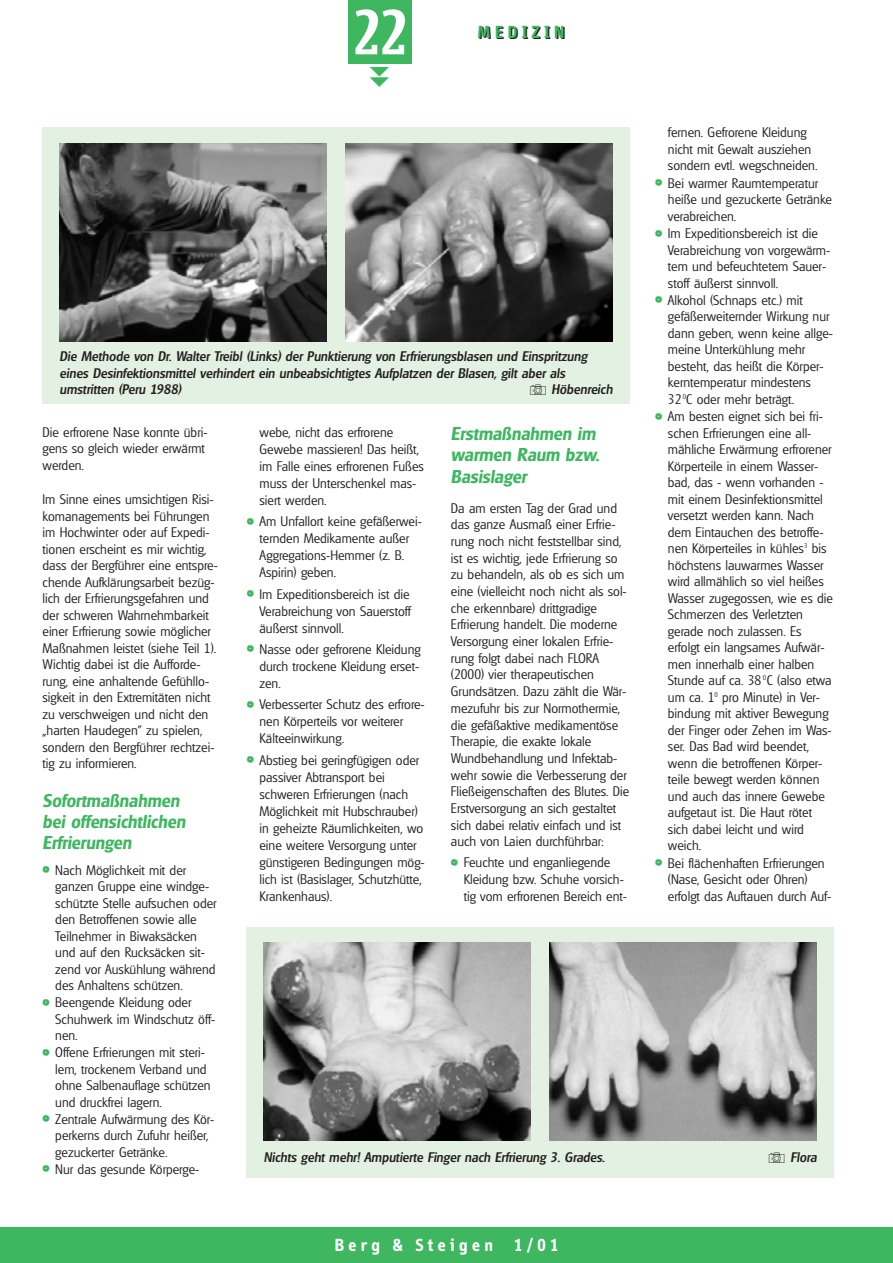
<style>
.page{position:relative;width:893px;height:1263px;background:#fff}
.page>*{position:absolute;margin:0;border:0;box-sizing:border-box;transform-origin:0 0}
.t1{font:54px "Techno";color:#fff}
.t2{font:italic 600 18px/21px "Glasgow";color:#3eb760}
.t3{font:700 18px "Info";letter-spacing:.245em;color:#fff}
.t4{font:700 18px "Info";letter-spacing:.245em;color:#231f20}
.t5{font:300 13.5px/16.6px "Glasgow";color:#231f20}
.t6{font:italic 500 13.5px/16.5px "Glasgow";color:#231f20}
.s1{font-family:"Kosmik Glyphs";font-weight:400;color:#3eb760}
</style>
<div class="page">
<div style="left:1px;top:1227px;width:891px;height:35px;background:#3eb760"></div>
<div style="left:348px;top:0;width:64px;height:64px;background:#3eb760"></div>
<div style="left:43px;top:128px;width:586px;height:276px;background:#e3f1e2"></div>
<img style="left:60px;top:143px;width:267px;height:199px">
<img style="left:345px;top:143px;width:267px;height:199px">
<div style="left:247px;top:927px;width:586px;height:251px;background:#e3f1e2"></div>
<img style="left:264px;top:943px;width:267px;height:198px">
<img style="left:549px;top:943px;width:267px;height:198px">
<h1 class="t1" style="left:354px;top:0;width:55px">22</h1>
<h2 class="t4" style="left:479px;top:26px;width:88px">MEDIZIN</h2>
<p class="t5" style="left:668px;top:125px;width:140px">fernen. Gefrorene Kleidung</p>
<p class="t5" style="left:668px;top:142px;width:145px">nicht mit Gewalt ausziehen</p>
<p class="t5" style="left:668px;top:158px;width:151px">sondern evtl. wegschneiden.</p>
<p class="t5" style="left:655px;top:176px;width:164px"><span class="s1">O</span> Bei warmer Raumtemperatur</p>
<p class="t5" style="left:668px;top:192px;width:166px">heiße und gezuckerte Getränke</p>
<p class="t5" style="left:668px;top:209px;width:70px">verabreichen.</p>
<p class="t5" style="left:655px;top:226px;width:164px"><span class="s1">O</span> Im Expeditionsbereich ist die</p>
<p class="t5" style="left:668px;top:243px;width:164px">Verabreichung von vorgewärm-</p>
<p class="t5" style="left:668px;top:259px;width:160px">tem und befeuchtetem Sauer-</p>
<p class="t5" style="left:668px;top:276px;width:112px">stoff äußerst sinnvoll.</p>
<p class="t5" style="left:655px;top:293px;width:149px"><span class="s1">O</span> Alkohol (Schnaps etc.) mit</p>
<p class="t5" style="left:668px;top:310px;width:163px">gefäßerweiternder Wirkung nur</p>
<p class="t5" style="left:668px;top:326px;width:166px">dann geben, wenn keine allge-</p>
<p class="t5" style="left:668px;top:343px;width:139px">meine Unterkühlung mehr</p>
<p class="t5" style="left:668px;top:359px;width:157px">besteht, das heißt die Körper-</p>
<p class="t5" style="left:668px;top:376px;width:145px">kerntemperatur mindestens</p>
<p class="t5" style="left:668px;top:392px;width:128px">32 <sup>0</sup>C oder mehr beträgt.</p>
<p class="t5" style="left:655px;top:409px;width:169px"><span class="s1">O</span> Am besten eignet sich bei fri-</p>
<p class="t5" style="left:668px;top:426px;width:145px">schen Erfrierungen eine all-</p>
<p class="t5" style="left:668px;top:442px;width:165px">mähliche Erwärmung erfrorener</p>
<p class="t5" style="left:668px;top:459px;width:152px">Körperteile in einem Wasser-</p>
<p class="t5" style="left:668px;top:475px;width:157px">bad, das - wenn vorhanden -</p>
<p class="t5" style="left:668px;top:492px;width:156px">mit einem Desinfektionsmittel</p>
<p class="t5" style="left:668px;top:508px;width:148px">versetzt werden kann. Nach</p>
<p class="t5" style="left:668px;top:525px;width:157px">dem Eintauchen des betroffe-</p>
<p class="t5" style="left:668px;top:541px;width:160px">nen Körperteiles in kühles<sup>3</sup> bis</p>
<p class="t5" style="left:668px;top:558px;width:157px">höchstens lauwarmes Wasser</p>
<p class="t5" style="left:668px;top:574px;width:157px">wird allmählich so viel heißes</p>
<p class="t5" style="left:668px;top:591px;width:166px">Wasser zugegossen, wie es die</p>
<p class="t5" style="left:668px;top:607px;width:136px">Schmerzen des Verletzten</p>
<p class="t5" style="left:668px;top:624px;width:135px">gerade noch zulassen. Es</p>
<p class="t5" style="left:668px;top:640px;width:158px">erfolgt ein langsames Aufwär-</p>
<p class="t5" style="left:668px;top:657px;width:148px">men innerhalb einer halben</p>
<p class="t5" style="left:668px;top:673px;width:165px">Stunde auf ca. 38 <sup>0</sup>C (also etwa</p>
<p class="t5" style="left:668px;top:690px;width:154px">um ca. 1<sup>0</sup> pro Minute) in Ver-</p>
<p class="t5" style="left:668px;top:706px;width:162px">bindung mit aktiver Bewegung</p>
<p class="t5" style="left:668px;top:723px;width:165px">der Finger oder Zehen im Was-</p>
<p class="t5" style="left:668px;top:739px;width:143px">ser. Das Bad wird beendet,</p>
<p class="t5" style="left:668px;top:756px;width:156px">wenn die betroffenen Körper-</p>
<p class="t5" style="left:668px;top:772px;width:153px">teile bewegt werden können</p>
<p class="t5" style="left:668px;top:789px;width:158px">und auch das innere Gewebe</p>
<p class="t5" style="left:668px;top:805px;width:146px">aufgetaut ist. Die Haut rötet</p>
<p class="t5" style="left:668px;top:822px;width:137px">sich dabei leicht und wird</p>
<p class="t5" style="left:668px;top:838px;width:35px">weich.</p>
<p class="t5" style="left:655px;top:856px;width:171px"><span class="s1">O</span> Bei flächenhaften Erfrierungen</p>
<p class="t5" style="left:668px;top:872px;width:141px">(Nase, Gesicht oder Ohren)</p>
<p class="t5" style="left:668px;top:889px;width:165px">erfolgt das Auftauen durch Auf-</p>
<p class="t6" style="left:60px;top:349px;width:529px">Die Methode von Dr. Walter Treibl (Links) der Punktierung von Erfrierungsblasen und Einspritzung eines Desinfektionsmittel verhindert ein unbeabsichtigtes Aufplatzen der Blasen, gilt aber als umstritten (Peru 1988)</p>
<p class="t6" style="left:551px;top:382px;width:62px">Höbenreich</p>
<h2 class="t2" style="left:451px;top:425px;width:150px">Erstmaßnahmen im warmen Raum bzw.<br>Basislager</h2>
<p class="t5" style="left:451px;top:501px;width:180px">Da am ersten Tag der Grad und das ganze Ausmaß einer Erfrie&shy;rung noch nicht feststellbar sind, ist es wichtig, jede Erfrierung so zu behandeln, als ob es sich um eine (vielleicht noch nicht als sol&shy;che erkennbare) drittgradige<br>Erfrierung handelt. Die moderne<br>Versorgung einer lokalen Erfrie&shy;rung folgt dabei nach FLORA (2000) vier therapeutischen<br>Grundsätzen. Dazu zählt die Wär&shy;mezufuhr bis zur Normothermie, die gefäßaktive medikamentöse<br>Therapie, die exakte lokale<br>Wundbehandlung und Infektab&shy;wehr sowie die Verbesserung der<br>Fließeigenschaften des Blutes. Die<br>Erstversorgung an sich gestaltet sich dabei relativ einfach und ist auch von Laien durchführbar:</p>
<p class="t5" style="left:463px;top:855px;width:165px;text-indent:-13px"><span class="s1">O</span> Feuchte und enganliegende<br>Kleidung bzw. Schuhe vorsich&shy;tig vom erfrorenen Bereich ent-</p>
<p class="t5" style="left:43px;top:425px;width:166px">Die erfrorene Nase konnte übri&shy;gens so gleich wieder erwärmt werden.</p>
<p class="t5" style="left:43px;top:492px;width:177px">Im Sinne eines umsichtigen Risi&shy;komanagements bei Führungen im Hochwinter oder auf Expedi&shy;tionen erscheint es mir wichtig, dass der Bergführer eine entspre&shy;chende Aufklärungsarbeit bezüg&shy;lich der Erfrierungsgefahren und der schweren Wahrnehmbarkeit einer Erfrierung sowie möglicher<br>Maßnahmen leistet (siehe Teil 1).<br>Wichtig dabei ist die Aufforde&shy;rung, eine anhaltende Gefühllo&shy;sigkeit in den Extremitäten nicht zu verschweigen und nicht den „harten Haudegen" zu spielen, sondern den Bergführer rechtzei&shy;tig zu informieren.</p>
<h2 class="t2" style="left:43px;top:791px;width:144px">Sofortmaßnahmen bei offensichtlichen<br>Erfrierungen</h2>
<p class="t5" style="left:43px;top:863px;width:145px"><span class="s1">O</span> Nach Möglichkeit mit der</p>
<p class="t5" style="left:55px;top:879px;width:155px">ganzen Gruppe eine windge-</p>
<p class="t5" style="left:55px;top:896px;width:163px">schützte Stelle aufsuchen oder</p>
<p class="t5" style="left:55px;top:912px;width:143px">den Betroffenen sowie alle</p>
<p class="t5" style="left:55px;top:929px;width:143px">Teilnehmer in Biwaksäcken</p>
<p class="t5" style="left:55px;top:945px;width:151px">und auf den Rucksäcken sit-</p>
<p class="t5" style="left:55px;top:962px;width:162px">zend vor Auskühlung während</p>
<p class="t5" style="left:55px;top:978px;width:129px">des Anhaltens schützen.</p>
<p class="t5" style="left:43px;top:995px;width:150px"><span class="s1">O</span> Beengende Kleidung oder</p>
<p class="t5" style="left:55px;top:1012px;width:161px">Schuhwerk im Windschutz öff-</p>
<p class="t5" style="left:55px;top:1028px;width:24px">nen.</p>
<p class="t5" style="left:43px;top:1045px;width:164px"><span class="s1">O</span> Offene Erfrierungen mit steri-</p>
<p class="t5" style="left:55px;top:1062px;width:153px">lem, trockenem Verband und</p>
<p class="t5" style="left:55px;top:1078px;width:157px">ohne Salbenauflage schützen</p>
<p class="t5" style="left:55px;top:1095px;width:108px">und druckfrei lagern.</p>
<p class="t5" style="left:43px;top:1112px;width:173px"><span class="s1">O</span> Zentrale Aufwärmung des Kör-</p>
<p class="t5" style="left:55px;top:1128px;width:155px">perkerns durch Zufuhr heißer,</p>
<p class="t5" style="left:55px;top:1145px;width:114px">gezuckerter Getränke.</p>
<p class="t5" style="left:43px;top:1162px;width:158px"><span class="s1">O</span> Nur das gesunde Körperge-</p>
<p class="t5" style="left:259px;top:425px;width:166px">webe, nicht das erfrorene<br>Gewebe massieren! Das heißt, im Falle eines erfrorenen Fußes muss der Unterschenkel mas&shy;siert werden.</p>
<p class="t5" style="left:259px;top:514px;width:164px;text-indent:-13px"><span class="s1">O</span> Am Unfallort keine gefäßerwei&shy;ternden Medikamente außer<br>Aggregations-Hemmer (z. B.<br>Aspirin) geben.</p>
<p class="t5" style="left:259px;top:587px;width:153px;text-align:justify;text-indent:-13px"><span class="s1">O</span> Im Expeditionsbereich ist die Verabreichung von Sauerstoff äußerst sinnvoll.</p>
<p class="t5" style="left:259px;top:642px;width:163px;text-align:justify;text-indent:-13px"><span class="s1">O</span> Nasse oder gefrorene Kleidung durch trockene Kleidung erset&shy;zen.</p>
<p class="t5" style="left:259px;top:697px;width:167px;text-indent:-13px"><span class="s1">O</span> Verbesserter Schutz des erfrore&shy;nen Körperteils vor weiterer<br>Kälteeinwirkung.</p>
<p class="t5" style="left:259px;top:753px;width:167px;text-indent:-13px"><span class="s1">O</span> Abstieg bei geringfügigen oder passiver Abtransport bei schweren Erfrierungen (nach<br>Möglichkeit mit Hubschrauber) in geheizte Räumlichkeiten, wo eine weitere Versorgung unter günstigeren Bedingungen mög&shy;lich ist (Basislager, Schutzhütte,<br>Krankenhaus).</p>
<p class="t6" style="left:264px;top:1150px;width:343px">Nichts geht mehr! Amputierte Finger nach Erfrierung 3. Grades.</p>
<p class="t6" style="left:790px;top:1150px;width:28px">Flora</p>
<h2 class="t3" style="left:334px;top:1238px;width:226px">Berg &amp; Steigen 1/01</h2>
</div>
